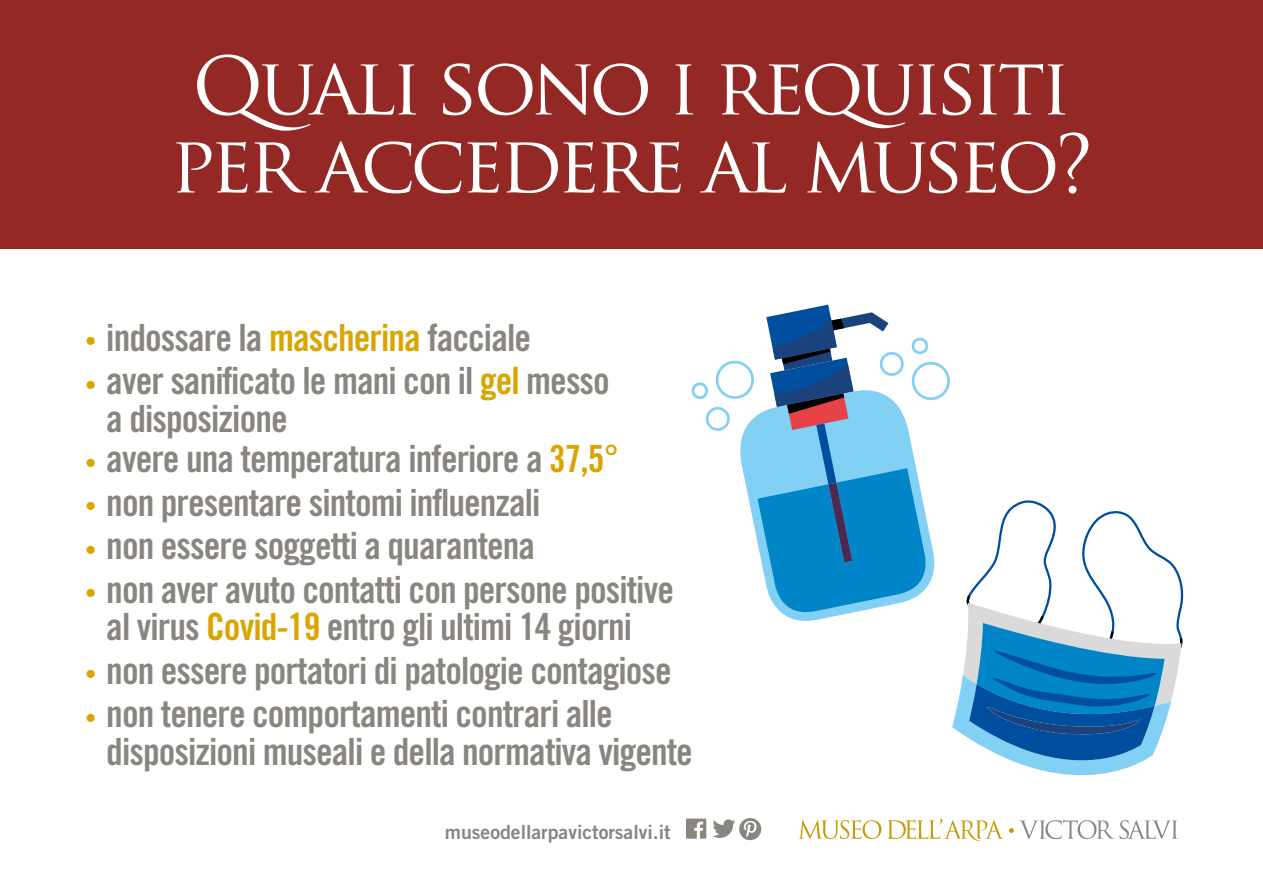
<style>
.page{position:relative;width:1263px;height:893px;background:#fff}
.page>*{position:absolute;margin:0;border:0;box-sizing:border-box;transform-origin:0 0}
.t1{font:78px/78px "Trajan Pro";letter-spacing:-.06em;color:#fff}
.t2{font:37.5px/37.5px "Trade Gothic Bold Cond Twenty";letter-spacing:-.025em;color:#89857f}
.t3{font:19.5px "Trade Gothic Bold Two";color:#89857f}
.s1{font-size:22.5px;color:#d9a500}
.s2{color:#d9a500}
</style>
<div class="page">
<div style="left:0;top:0;width:1263px;height:248px;background:#932825"></div>
<svg style="left:686px;top:305px;width:498px;height:536px"></svg>
<h1 class="t1" style="left:170px;top:46px;width:925px">QUALI SONO I REQUISITI<br>PER ACCEDERE AL MUSEO?</h1>
<p class="t2" style="left:85px;top:318px;width:448px"><span class="s1">•</span> indossare la <span class="s2">mascherina</span> facciale</p>
<p class="t2" style="left:106px;top:362px;width:505px;text-indent:-21px"><span class="s1">•</span> aver sanificato le mani con il <span class="s2">gel</span> messo a disposizione</p>
<p class="t2" style="left:85px;top:440px;width:535px"><span class="s1">•</span> avere una temperatura inferiore a <span class="s2">37,5°</span></p>
<p class="t2" style="left:85px;top:483px;width:457px"><span class="s1">•</span> non presentare sintomi influenzali</p>
<p class="t2" style="left:85px;top:527px;width:452px"><span class="s1">•</span> non essere soggetti a quarantena</p>
<p class="t2" style="left:85px;top:570px;width:590px;text-align:center"><span class="s1">•</span> non aver avuto contatti con persone positive al virus <span class="s2">Covid-19</span> entro gli ultimi 14 giorni</p>
<p class="t2" style="left:85px;top:651px;width:588px"><span class="s1">•</span> non essere portatori di patologie contagiose</p>
<p class="t2" style="left:106px;top:695px;width:588px;text-indent:-21px"><span class="s1">•</span> non tenere comportamenti contrari alle disposizioni museali e della normativa vigente</p>
<p class="t3" style="left:445px;top:820px;width:227px">museodellarpavictorsalvi.it</p>
</div>
